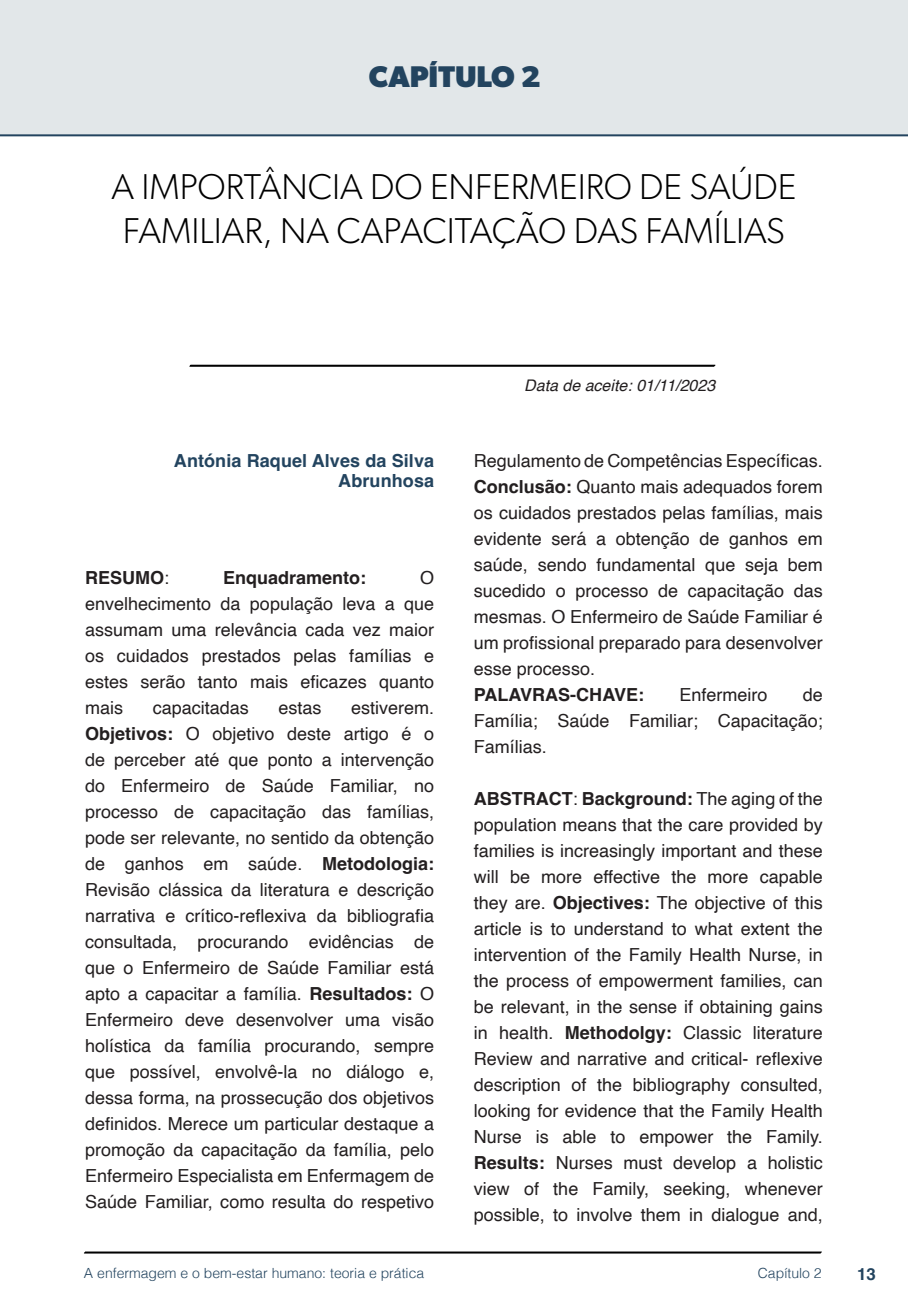
<style>
.page{position:relative;width:908px;height:1304px;background:#fff}
.page>*{position:absolute;margin:0;border:0;box-sizing:border-box;transform-origin:0 0}
.t1{font:300 36px/44px "Gibson";color:#000;text-align:center}
.t2{font:700 30px "Gibson";color:#23445f}
.t3{font:18px/26px "Helvetica";color:#231f20;text-align:justify}
.t4{font:700 18px "Helvetica";color:#231f20}
.t5{font:700 18px/20px "Helvetica";letter-spacing:.005em;color:#23445f;text-align:right}
.t6{font:700 16.8px "Helvetica";color:#23445f}
.t7{font:italic 16px "Helvetica";color:#231f20}
.t8{font:300 14px "Helvetica";color:#23445f}
.s1{font-weight:400}
.s2{font-weight:700}
</style>
<div class="page">
<svg style="left:84px;top:1251px;width:737px;height:3px;background:#515151"></svg>
<svg style="left:189px;top:364px;width:526px;height:3px;background:#4f4f4f"></svg>
<div style="left:0;top:0;width:907px;height:136px;background:#e2e7e9"></div>
<div style="left:44px;top:72px;width:68px;height:61px;background:#e2e7e9"></div>
<h2 class="t2" style="left:369px;top:58px;width:173px">CAPÍTULO 2</h2>
<h1 class="t1" style="left:111px;top:164px;width:686px">A IMPORTÂNCIA DO ENFERMEIRO DE SAÚDE<br>FAMILIAR, NA CAPACITAÇÃO DAS FAMÍLIAS</h1>
<p class="t5" style="left:174px;top:453px;width:261px">Antónia Raquel Alves da Silva<br>Abrunhosa</p>
<p class="t4" style="left:85px;top:567px;width:86px">RESUMO<span class="s1">:</span></p>
<p class="t4" style="left:223px;top:567px;width:145px">Enquadramento:</p>
<p class="t3" style="left:85px;top:566px;width:350px;text-indent:335px">O envelhecimento da população leva a que assumam uma relevância cada vez maior os cuidados prestados pelas famílias e estes serão tanto mais eficazes quanto mais</p>
<p class="t3" style="left:153px;top:696px;width:98px">capacitadas</p>
<p class="t3" style="left:278px;top:696px;width:45px">estas</p>
<p class="t3" style="left:85px;top:696px;width:350px;text-indent:266px">estiverem.<br><span class="s2">Objetivos:</span> O objetivo deste artigo é o de perceber até que ponto a intervenção do Enfermeiro de Saúde Familiar, no processo de capacitação das famílias, pode ser relevante, no sentido da obtenção de ganhos em saúde. <span class="s2">Metodologia:<br></span>Revisão clássica da literatura e descrição narrativa e crítico-reflexiva da bibliografia consultada, procurando evidências de que o Enfermeiro de Saúde Familiar está apto a capacitar a família. <span class="s2">Resultados:</span> O Enfermeiro deve desenvolver uma visão holística da família procurando, sempre que possível, envolvê-la no diálogo e, dessa forma, na prossecução dos objetivos definidos. Merece um particular destaque a promoção da capacitação da família, pelo Enfermeiro Especialista em Enfermagem de Saúde Familiar, como resulta do respetivo</p>
<p class="t7" style="left:524px;top:373px;width:192px">Data de aceite: 01/11/2023</p>
<p class="t3" style="left:473px;top:448px;width:350px">Regulamento de Competências Específicas.<br><span class="s2">Conclusão:</span> Quanto mais adequados forem os cuidados prestados pelas famílias, mais evidente será a obtenção de ganhos em saúde, sendo fundamental que seja bem sucedido o processo de capacitação das mesmas. O Enfermeiro de Saúde Familiar é um profissional preparado para desenvolver esse processo.</p>
<p class="t4" style="left:473px;top:683px;width:172px">PALAVRAS-CHAVE:</p>
<p class="t3" style="left:679px;top:682px;width:90px">Enfermeiro</p>
<p class="t3" style="left:473px;top:682px;width:350px;text-indent:329px">de Família; Saúde Familiar; Capacitação; Famílias.</p>
<p class="t3" style="left:473px;top:786px;width:350px"><span class="s2">ABSTRACT</span>: <span class="s2">Background:</span> The aging of the population means that the care provided by families is increasingly important and these will be more effective the more capable they are. <span class="s2">Objectives:</span> The objective of this article is to understand to what extent the intervention of the Family Health Nurse, in the process of empowerment families, can be relevant, in the sense if obtaining gains in health. <span class="s2">Methodolgy:</span> Classic literature Review and narrative and critical- reflexive description of the bibliography consulted, looking for evidence that the Family Health Nurse is able to empower the Family.<br><span class="s2">Results:</span> Nurses must develop a holistic view of the Family, seeking, whenever possible, to involve them in dialogue and,</p>
<p class="t8" style="left:84px;top:1261px;width:342px">A enfermagem e o bem-estar humano: teoria e prática</p>
<p class="t8" style="left:757px;top:1261px;width:65px">Capítulo 2</p>
<p class="t6" style="left:856px;top:1264px;width:20px">13</p>
</div>
